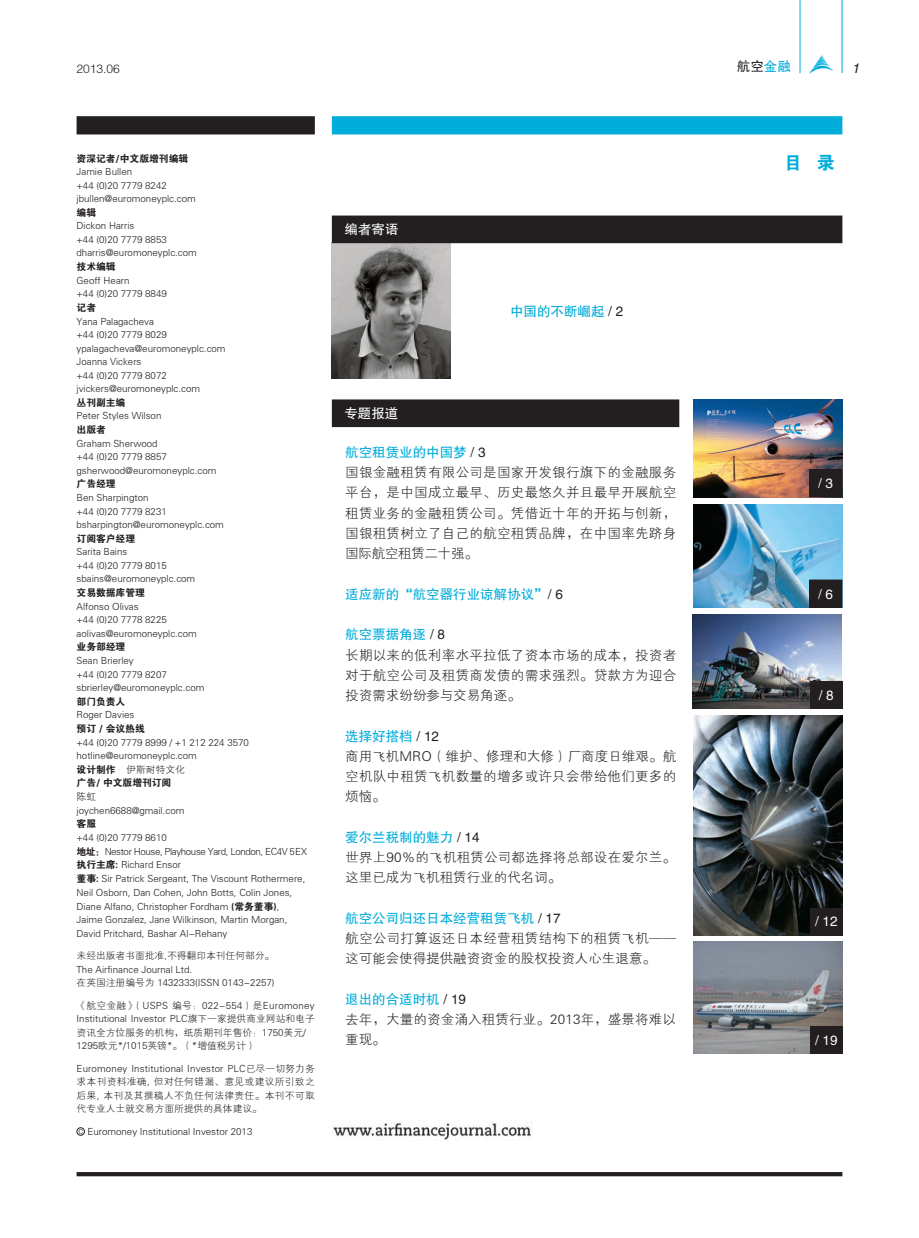
<style>
.page{position:relative;width:919px;height:1238px;background:#fff}
.page>*{position:absolute;margin:0;border:0;box-sizing:border-box;transform-origin:0 0}
.t1{font:18px "FZDHTJW GB1 0";color:#00addb}
.t2{font:13.5px/20.2px "FZXH1 K GBK1 0";letter-spacing:.015em;color:#231f20;text-align:justify}
.t3{font:13.5px "FZHTJW GB1 0";color:#00addb}
.t4{font:13.5px "FZHTJW GB1 0";color:#fff}
.t5{font:13.5px "FZHTJW GB1 0";color:#231f20}
.t6{font:12px "FZZDXJW GB1 0";color:#231f20}
.t7{font:9.75px/13.5px "FZXH1 K GBK1 0";color:#231f20}
.t8{font:9.75px "FZDHTJW GB1 0";color:#231f20}
.s1{color:#00addb}
.s2{font-family:"FZDHTJW GB1 0"}
.s3{color:#231f20}
</style>
<div class="page">
<div style="left:77px;top:1171px;width:765px;height:5px;background:#231f20"></div>
<hr style="left:799px;top:0;width:1px;height:73px;background:#00addb">
<hr style="left:841px;top:0;width:1px;height:73px;background:#00addb">
<img style="left:809px;top:55px;width:23px;height:18px">
<img style="left:332px;top:243px;width:118px;height:135px">
<div style="left:73px;top:113px;width:777px;height:24px;background:linear-gradient(to right,#fff,#fff)"></div>
<div style="left:77px;top:116px;width:238px;height:18px;background:#231f20"></div>
<div style="left:332px;top:116px;width:510px;height:18px;background:#00addb"></div>
<div style="left:332px;top:216px;width:509px;height:26px;background:#231f20"></div>
<div style="left:332px;top:215px;width:510px;height:28px;border:2px solid #231f20"></div>
<img style="left:333px;top:1119px;width:198px;height:20px">
<div style="left:332px;top:400px;width:346px;height:26px;background:#231f20"></div>
<div style="left:332px;top:399px;width:347px;height:28px;border:2px solid #231f20"></div>
<img style="left:693px;top:504px;width:149px;height:103px">
<div style="left:809px;top:580px;width:32px;height:27px;background:#231f20"></div>
<div style="left:809px;top:579px;width:33px;height:28px;border:1px solid #231f20"></div>
<img style="left:693px;top:715px;width:149px;height:220px">
<div style="left:810px;top:907px;width:32px;height:28px;background:#231f20"></div>
<img style="left:693px;top:941px;width:149px;height:112px">
<div style="left:810px;top:1026px;width:32px;height:27px;background:#231f20"></div>
<img style="left:692px;top:614px;width:149px;height:94px">
<div style="left:810px;top:681px;width:32px;height:27px;background:#231f20"></div>
<div style="left:77px;top:1127px;width:8px;height:8px;border:1px solid #231f20;border-radius:50%"></div>
<img style="left:693px;top:399px;width:149px;height:98px">
<div style="left:809px;top:469px;width:32px;height:27px;background:#231f20"></div>
<div style="left:809px;top:469px;width:33px;height:28px;border:1px solid #231f20"></div>
<p class="t6" style="left:77px;top:63px;width:45px">2013.06</p>
<h2 class="t5" style="left:736px;top:59px;width:55px">航空<span class="s1">金融</span></h2>
<p class="t8" style="left:77px;top:153px;width:113px">资深记者/中文版增刊编辑</p>
<p class="t7" style="left:77px;top:165px;width:121px">Jamie Bullen<br>+44 (0)20 7779 8242 jbullen@euromoneyplc.com</p>
<p class="t8" style="left:77px;top:207px;width:21px">编辑</p>
<p class="t7" style="left:77px;top:219px;width:122px">Dickon Harris<br>+44 (0)20 7779 8853 dharris@euromoneyplc.com</p>
<p class="t8" style="left:77px;top:261px;width:41px">技术编辑</p>
<p class="t7" style="left:77px;top:274px;width:92px">Geoff Hearn<br>+44 (0)20 7779 8849</p>
<p class="t8" style="left:77px;top:302px;width:21px">记者</p>
<p class="t7" style="left:77px;top:314px;width:150px">Yana Palagacheva<br>+44 (0)20 7779 8029 ypalagacheva@euromoneyplc.com<br>Joanna Vickers<br>+44 (0)20 7779 8072 jvickers@euromoneyplc.com</p>
<p class="t8" style="left:77px;top:397px;width:50px">丛刊副主编</p>
<p class="t7" style="left:77px;top:409px;width:86px">Peter Styles Wilson</p>
<p class="t8" style="left:77px;top:424px;width:31px">出版者</p>
<p class="t7" style="left:77px;top:437px;width:141px">Graham Sherwood<br>+44 (0)20 7779 8857 gsherwood@euromoneyplc.com</p>
<p class="t8" style="left:77px;top:478px;width:41px">广告经理</p>
<p class="t7" style="left:77px;top:491px;width:149px">Ben Sharpington<br>+44 (0)20 7779 8231 bsharpington@euromoneyplc.com</p>
<p class="t8" style="left:77px;top:533px;width:60px">订阅客户经理</p>
<p class="t7" style="left:77px;top:545px;width:120px">Sarita Bains<br>+44 (0)20 7779 8015 sbains@euromoneyplc.com</p>
<p class="t8" style="left:77px;top:587px;width:70px">交易数据库管理</p>
<p class="t7" style="left:77px;top:599px;width:122px">Alfonso Olivas<br>+44 (0)20 7778 8225 aolivas@euromoneyplc.com</p>
<p class="t8" style="left:77px;top:641px;width:50px">业务部经理</p>
<p class="t7" style="left:77px;top:654px;width:129px">Sean Brierley<br>+44 (0)20 7779 8207 sbrierley@euromoneyplc.com</p>
<p class="t8" style="left:77px;top:695px;width:50px">部门负责人</p>
<p class="t7" style="left:77px;top:708px;width:59px">Roger Davies</p>
<p class="t8" style="left:77px;top:723px;width:70px">预订 / 会议热线</p>
<p class="t7" style="left:77px;top:735px;width:174px">+44 (0)20 7779 8999 / +1 212 224 3570 hotline@euromoneyplc.com<br><span class="s2">设计制作</span> 伊斯耐特文化</p>
<p class="t8" style="left:77px;top:777px;width:96px">广告/ 中文版增刊订阅</p>
<p class="t7" style="left:77px;top:790px;width:109px">陈虹joychen6688@gmail.com</p>
<p class="t8" style="left:77px;top:818px;width:21px">客服</p>
<p class="t7" style="left:77px;top:831px;width:232px">+44 (0)20 7779 8610<br><span class="s2">地址：</span>Nestor House, Playhouse Yard, London, EC4V 5EX<span class="s2">执行主席:</span> Richard Ensor<br><span class="s2">董事:</span> Sir Patrick Sergeant, The Viscount Rothermere, Neil Osborn, Dan Cohen, John Botts, Colin Jones, Diane Alfano, Christopher Fordham <span class="s2">(常务董事)</span>, Jaime Gonzalez, Jane Wilkinson, Martin Morgan, David Pritchard, Bashar Al-Rehany</p>
<p class="t7" style="left:77px;top:949px;width:199px">未经出版者书面批准,不得翻印本刊任何部分。<br>The Airfinance Journal Ltd.<br>在英国注册编号为 1432333(ISSN 0143-2257)</p>
<p class="t7" style="left:77px;top:998px;width:240px">《航空金融》（USPS 编号：022-554）是Euromoney Institutional Investor PLC旗下一家提供商业网站和电子资讯全方位服务的机构，纸质期刊年售价：1750美元/ 1295欧元*/1015英镑*。（*增值税另计）</p>
<p class="t7" style="left:77px;top:1061px;width:240px;text-align:justify">Euromoney Institutional Investor PLC已尽一切努力务求本刊资料准确, 但对任何错漏、意见或建议所引致之后果, 本刊及其撰稿人不负任何法律责任。本刊不可取代专业人士就交易方面所提供的具体建议。</p>
<p class="t7" style="left:87px;top:1124px;width:166px">Euromoney Institutional Investor 2013</p>
<h2 class="t4" style="left:344px;top:222px;width:55px">编者寄语</h2>
<h2 class="t3" style="left:510px;top:304px;width:115px">中国的不断崛起 <span class="s3">/ 2</span></h2>
<h2 class="t4" style="left:344px;top:406px;width:55px">专题报道</h2>
<h2 class="t3" style="left:345px;top:445px;width:142px">航空租赁业的中国梦 <span class="s3">/ 3</span></h2>
<h2 class="t2" style="left:345px;top:462px;width:332px">国银金融租赁有限公司是国家开发银行旗下的金融服务平台，是中国成立最早、历史最悠久并且最早开展航空租赁业务的金融租赁公司。凭借近十年的开拓与创新，国银租赁树立了自己的航空租赁品牌，在中国率先跻身国际航空租赁二十强。</h2>
<h2 class="t3" style="left:345px;top:586px;width:219px">适应新的“航空器行业谅解协议”<span class="s3">/ 6</span></h2>
<h2 class="t3" style="left:345px;top:627px;width:101px">航空票据角逐 <span class="s3">/ 8</span></h2>
<h2 class="t2" style="left:345px;top:645px;width:332px">长期以来的低利率水平拉低了资本市场的成本，投资者对于航空公司及租赁商发债的需求强烈。贷款方为迎合投资需求纷纷参与交易角逐。</h2>
<h2 class="t3" style="left:345px;top:728px;width:95px">选择好搭档 <span class="s3">/ 12</span></h2>
<h2 class="t2" style="left:345px;top:746px;width:332px">商用飞机MRO（维护、修理和大修）厂商度日维艰。航空机队中租赁飞机数量的增多或许只会带给他们更多的烦恼。</h2>
<h2 class="t3" style="left:345px;top:829px;width:136px">爱尔兰税制的魅力 <span class="s3">/ 14</span></h2>
<h2 class="t2" style="left:345px;top:847px;width:332px">世界上90%的飞机租赁公司都选择将总部设在爱尔兰。这里已成为飞机租赁行业的代名词。</h2>
<h2 class="t3" style="left:345px;top:910px;width:217px">航空公司归还日本经营租赁飞机 <span class="s3">/ 17</span></h2>
<h2 class="t2" style="left:345px;top:928px;width:332px">航空公司打算返还日本经营租赁结构下的租赁飞机——这可能会使得提供融资资金的股权投资人心生退意。</h2>
<h2 class="t3" style="left:345px;top:991px;width:122px">退出的合适时机 <span class="s3">/ 19</span></h2>
<h2 class="t2" style="left:345px;top:1009px;width:332px">去年，大量的资金涌入租赁行业。2013年，盛景将难以重现。</h2>
<h1 class="t1" style="left:783px;top:152px;width:52px">目 录</h1>
<h2 class="t4" style="left:818px;top:476px;width:16px">/ 3</h2>
<h2 class="t4" style="left:818px;top:587px;width:16px">/ 6</h2>
<h2 class="t4" style="left:818px;top:687px;width:16px">/ 8</h2>
<h2 class="t4" style="left:815px;top:914px;width:24px">/ 12</h2>
<h2 class="t4" style="left:815px;top:1032px;width:24px">/ 19</h2>
</div>
